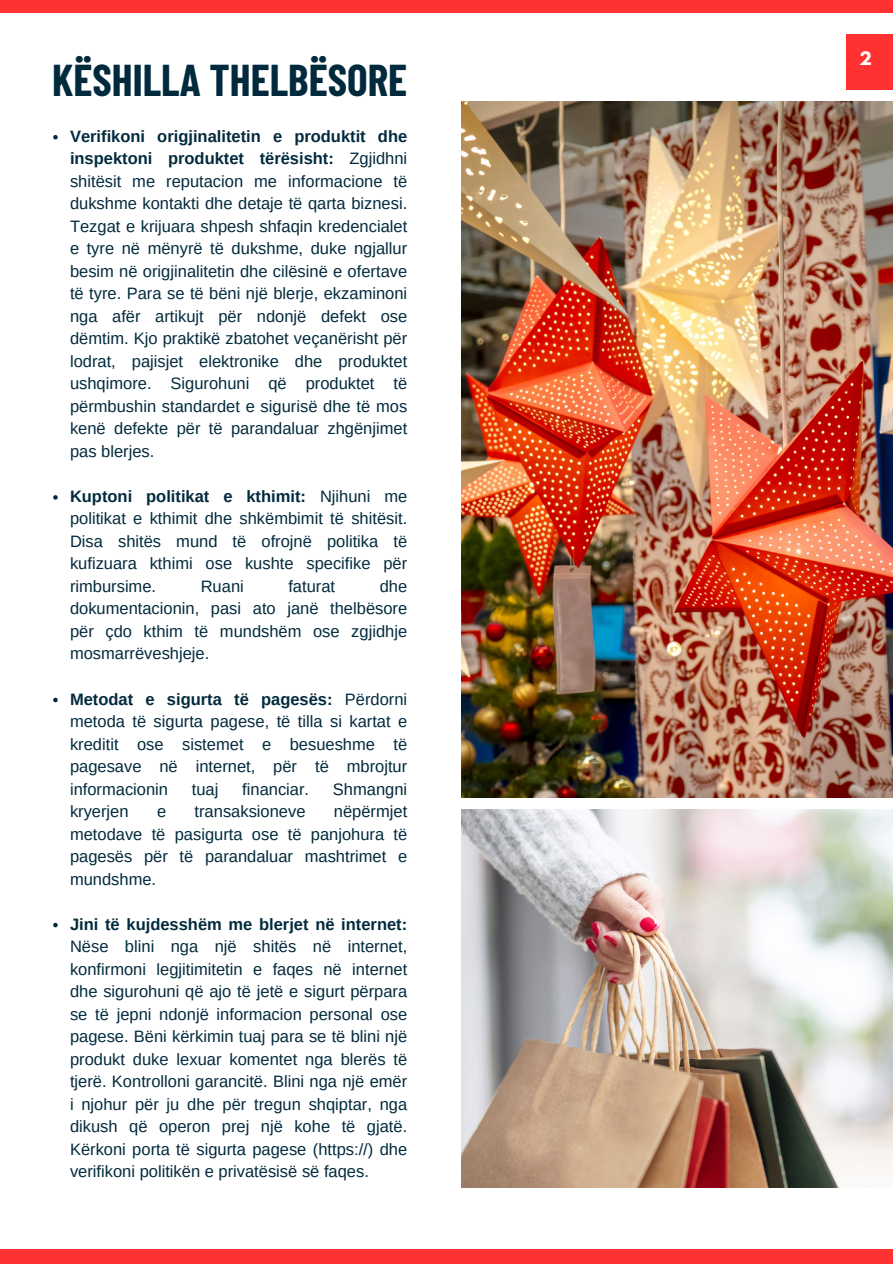
<style>
.page{position:relative;width:893px;height:1264px;background:#fff}
.page>*{position:absolute;margin:0;border:0;box-sizing:border-box;transform-origin:0 0}
.t1{font:700 43.5px "Barlow Condensed";color:#022a3d}
.t2{font:16.5px/22.5px "Arimo";color:#022a3d;text-align:justify}
.t3{font:700 16.5px "League Spartan";color:#fff}
.s1{font-weight:700}
</style>
<div class="page">
<img style="left:461px;top:102px;width:431px;height:695px">
<img style="left:461px;top:810px;width:431px;height:376px">
<div style="left:0;top:0;width:892px;height:12px;background:#ff3131"></div>
<div style="left:0;top:1249px;width:892px;height:14px;background:#ff3131"></div>
<div style="left:846px;top:34px;width:46px;height:55px;background:#ff3131"></div>
<svg style="left:53px;top:135px;width:5px;height:4px"></svg>
<svg style="left:53px;top:495px;width:5px;height:4px"></svg>
<svg style="left:53px;top:697px;width:5px;height:5px"></svg>
<svg style="left:53px;top:922px;width:5px;height:5px"></svg>
<p class="t1" style="left:52px;top:53px;width:356px">KËSHILLA THELBËSORE</p>
<p class="t2" style="left:70px;top:125px;width:339px"><span class="s1">Verifikoni origjinalitetin e produktit dhe inspektoni produktet tërësisht:</span> Zgjidhni shitësit me reputacion me informacione të dukshme kontakti dhe detaje të qarta biznesi.<br>Tezgat e krijuara shpesh shfaqin kredencialet e tyre në mënyrë të dukshme, duke ngjallur besim në origjinalitetin dhe cilësinë e ofertave të tyre. Para se të bëni një blerje, ekzaminoni nga afër artikujt për ndonjë defekt ose dëmtim. Kjo praktikë zbatohet veçanërisht për lodrat, pajisjet elektronike dhe produktet ushqimore. Sigurohuni që produktet të përmbushin standardet e sigurisë dhe të mos kenë defekte për të parandaluar zhgënjimet pas blerjes.</p>
<p class="t2" style="left:70px;top:485px;width:339px"><span class="s1">Kuptoni politikat e kthimit:</span> Njihuni me politikat e kthimit dhe shkëmbimit të shitësit.<br>Disa shitës mund të ofrojnë politika të kufizuara kthimi ose kushte specifike për rimbursime.</p>
<p class="t2" style="left:70px;top:575px;width:339px;text-indent:310px">dhe dokumentacionin, pasi ato janë thelbësore për çdo kthim të mundshëm ose zgjidhje mosmarrëveshjeje.</p>
<p class="t2" style="left:70px;top:687px;width:339px"><span class="s1">Metodat e sigurta të pagesës:</span> Përdorni metoda të sigurta pagese, të tilla si kartat e kreditit ose sistemet e besueshme të pagesave në internet, për të mbrojtur informacionin</p>
<p class="t2" style="left:201px;top:575px;width:45px">Ruani</p>
<p class="t2" style="left:288px;top:575px;width:48px">faturat</p>
<p class="t2" style="left:192px;top:777px;width:28px">tuaj</p>
<p class="t2" style="left:242px;top:777px;width:68px">financiar.</p>
<p class="t2" style="left:333px;top:777px;width:76px">Shmangni</p>
<p class="t2" style="left:70px;top:800px;width:339px;text-indent:264px">nëpërmjet metodave të pasigurta ose të panjohura të pagesës për të parandaluar mashtrimet e mundshme.</p>
<p class="t2" style="left:70px;top:912px;width:339px"><span class="s1">Jini të kujdesshëm me blerjet në internet:<br></span>Nëse blini nga një shitës në internet, konfirmoni legjitimitetin e faqes në internet dhe sigurohuni që ajo të jetë e sigurt përpara se të jepni ndonjë informacion personal ose pagese. Bëni kërkimin tuaj para se të blini një produkt duke lexuar komentet nga blerës të tjerë. Kontrolloni garancitë. Blini nga një emër i njohur për ju dhe për tregun shqiptar, nga dikush që operon prej një kohe të gjatë.<br>Kërkoni porta të sigurta pagese (https://) dhe verifikoni politikën e privatësisë së faqes.</p>
<p class="t2" style="left:70px;top:800px;width:60px">kryerjen</p>
<p class="t2" style="left:157px;top:800px;width:11px">e</p>
<p class="t2" style="left:194px;top:800px;width:112px">transaksioneve</p>
<p class="t3" style="left:859px;top:51px;width:14px">2</p>
</div>
